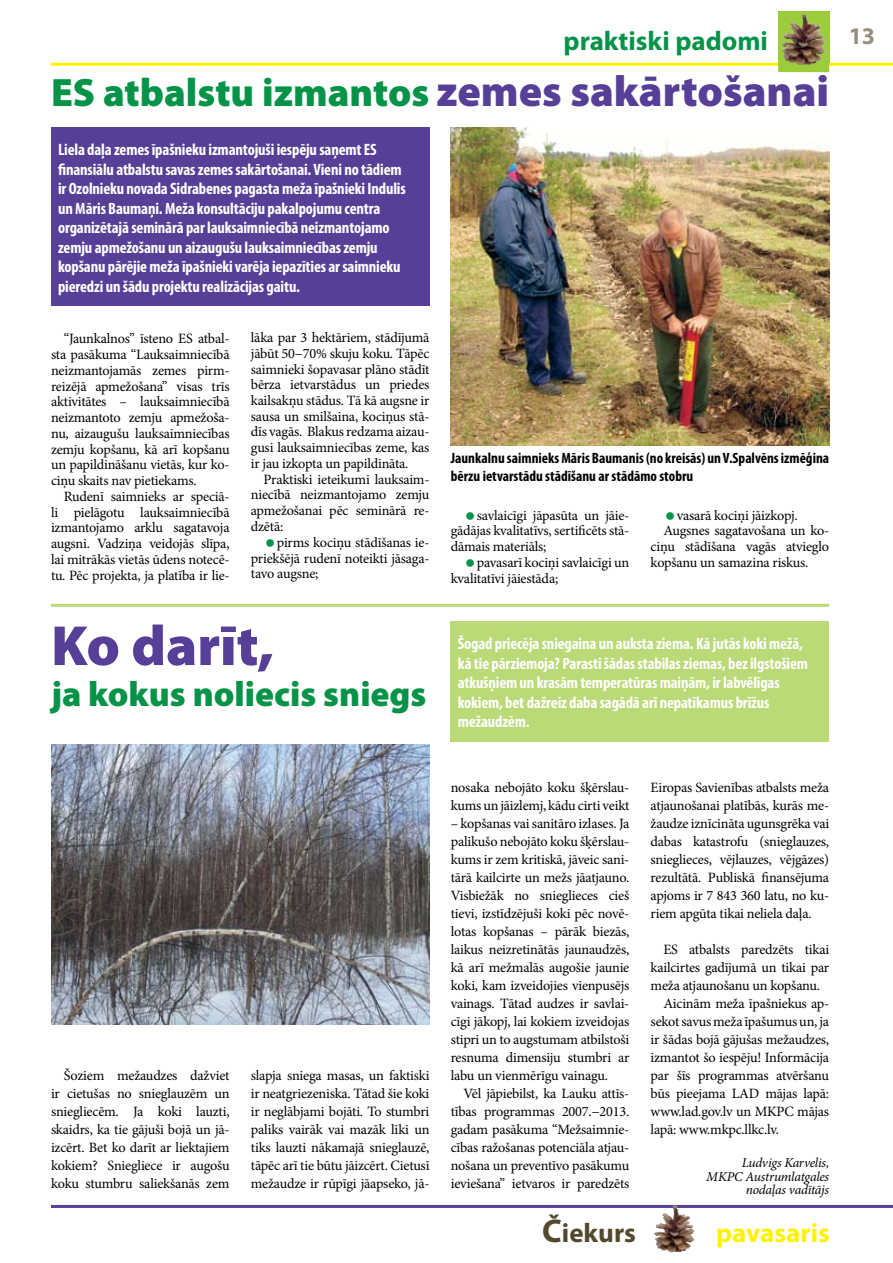
<style>
.page{position:relative;width:893px;height:1263px;background:#fff}
.page>*{position:absolute;margin:0;border:0;box-sizing:border-box;transform-origin:0 0}
.t1{font:900 57px "Myriad Pro";color:#573f98}
.t2{font:900 39.75px "Myriad Pro";color:#049347}
.t3{font:900 35.25px "Myriad Pro";color:#049347}
.t4{font:700 27px "Myriad Pro";color:#049347}
.t5{font:700 27px "Myriad Pro";color:#fff200}
.t6{font:700 27px "Myriad Pro";color:#52482d}
.t7{font:700 24px "Myriad Pro";color:#988e7b}
.t8{font:700 condensed 16.5px/19.5px "Myriad Pro";letter-spacing:-.01em;color:#fff}
.t9{font:700 condensed 15px/17.2px "Myriad Pro";color:#000}
.t10{font:14.25px/18px "Minion Pro";letter-spacing:-.015em;color:#000;text-align:justify}
.t11{font:italic 13.5px/13.5px "Minion Pro";letter-spacing:-.015em;color:#000;text-align:right}
.s1{font-size:43.5px;color:#573f98}
.s2{font-size:33px}
</style>
<div class="page">
<hr style="left:51px;top:1205px;width:842px;height:3px;background:#573f98">
<hr style="left:51px;top:63px;width:842px;height:3px;background:#fff200">
<svg style="left:778px;top:12px;width:51px;height:60px;background:#889342"></svg>
<img style="left:783px;top:14px;width:20px;height:21px">
<img style="left:656px;top:1205px;width:18px;height:27px">
<hr style="left:51px;top:604px;width:778px;height:3px;background:#9ccb3b">
<div style="left:51px;top:127px;width:378px;height:178px;background:#573f98"></div>
<img style="left:451px;top:128px;width:378px;height:317px">
<div style="left:451px;top:621px;width:378px;height:120px;background:#b9da76"></div>
<img style="left:51px;top:744px;width:378px;height:280px">
<h3 class="t4" style="left:564px;top:24px;width:206px">praktiski padomi</h3>
<h2 class="t2" style="left:51px;top:70px;width:780px">ES atbalstu izmantos <span class="s1">zemes sakārtošanai</span></h2>
<p class="t8" style="left:58px;top:140px;width:349px">Liela daļa zemes īpašnieku izmantojuši iespēju saņemt ES finansiālu atbalstu savas zemes sakārtošanai. Vieni no tādiem ir Ozolnieku novada Sidrabenes pagasta meža īpašnieki Indulis un Māris Baumaņi. Meža konsultāciju pakalpojumu centra organizētajā seminārā par lauksaimniecībā neizmantojamo zemju apmežošanu un aizaugušu lauksaimniecības zemju kopšanu pārējie meža īpašnieki varēja iepazīties ar saimnieku pieredzi un šādu projektu realizācijas gaitu.</p>
<p class="t10" style="left:51px;top:331px;width:180px;line-height:15.8px;text-indent:13px">“Jaunkalnos” īsteno ES atbal&shy;sta pasākuma “Lauksaimniecībā neizmantojamās zemes pirm&shy;reizējā apmežošana” visas trīs aktivitātes – lauksaimniecībā neizmantoto zemju apmežoša&shy;nu, aizaugušu lauksaimniecības zemju kopšanu, kā arī kopšanu un papildināšanu vietās, kur ko&shy;ciņu skaits nav pietiekams.</p>
<p class="t10" style="left:51px;top:489px;width:180px;line-height:15.8px;text-indent:13px">Rudenī saimnieks ar speciā&shy;li pielāgotu lauksaimniecībā izmantojamo arklu sagatavoja augsni. Vadziņa veidojās slīpa, lai mitrākās vietās ūdens notecē&shy;tu. Pēc projekta, ja platība ir lie-</p>
<p class="t10" style="left:251px;top:330px;width:180px;line-height:15.8px">lāka par 3 hektāriem, stādījumā jābūt 50−70% skuju koku. Tāpēc saimnieki šopavasar plāno stādīt bērza ietvarstādus un priedes kailsakņu stādus. Tā kā augsne ir sausa un smilšaina, kociņus stā&shy;dīs vagās. Blakus redzama aizau&shy;gusi lauksaimniecības zeme, kas ir jau izkopta un papildināta.</p>
<p class="t10" style="left:251px;top:471px;width:180px;line-height:15.8px;text-indent:13px">Praktiski ieteikumi lauksaim&shy;niecībā neizmantojamo zemju apmežošanai pēc seminārā re&shy;dzētā:</p>
<p class="t10" style="left:251px;top:534px;width:180px;line-height:15.8px;text-indent:26px">pirms kociņu stādīšanas ie&shy;priekšējā rudenī noteikti jāsaga&shy;tavo augsne;</p>
<h1 class="t1" style="left:51px;top:613px;width:225px">Ko darīt,</h1>
<h3 class="t3" style="left:51px;top:674px;width:377px">ja kokus noliecis sniegs</h3>
<p class="t9" style="left:451px;top:449px;width:380px">Jaunkalnu saimnieks Māris Baumanis (no kreisās) un V.Spalvēns izmēģina bērzu ietvarstādu stādīšanu ar stādāmo stobru</p>
<p class="t10" style="left:451px;top:507px;width:180px;line-height:15.8px;text-indent:26px">savlaicīgi jāpasūta un jāie&shy;gādājas kvalitatīvs, sertificēts stā&shy;dāmais materiāls;</p>
<p class="t10" style="left:451px;top:555px;width:180px;line-height:15.8px;text-indent:26px">pavasarī kociņi savlaicīgi un kvalitatīvi jāiestāda;</p>
<p class="t10" style="left:677px;top:506px;width:123px">vasarā kociņi jāizkopj.</p>
<p class="t10" style="left:663px;top:522px;width:167px">Augsnes sagatavošana un ko-</p>
<p class="t10" style="left:651px;top:538px;width:180px">ciņu stādīšana vagās atvieglo</p>
<p class="t10" style="left:651px;top:553px;width:159px">kopšanu un samazina riskus.</p>
<p class="t8" style="left:458px;top:634px;width:352px">Šogad priecēja sniegaina un auksta ziema. Kā jutās koki mežā, kā tie pārziemoja? Parasti šādas stabilas ziemas, bez ilgstošiem atkušņiem un krasām temperatūras maiņām, ir labvēlīgas kokiem, bet dažreiz daba sagādā arī nepatīkamus brīžus mežaudzēm.</p>
<h3 class="t7" style="left:849px;top:21px;width:28px">13</h3>
<p class="t10" style="left:51px;top:1067px;width:180px;text-indent:13px">Šoziem mežaudzes dažviet ir cietušas no snieglauzēm un sniegliecēm. Ja koki lauzti, skaidrs, ka tie gājuši bojā un jā&shy;izcērt. Bet ko darīt ar liektajiem kokiem? Sniegliece ir augošu koku stumbru saliekšanās zem</p>
<p class="t10" style="left:251px;top:1067px;width:180px">slapja sniega masas, un faktiski ir neatgriezeniska. Tātad šie koki ir neglābjami bojāti. To stumbri paliks vairāk vai mazāk līki un tiks lauzti nākamajā snieglauzē, tāpēc arī tie būtu jāizcērt. Cietusī mežaudze ir rūpīgi jāapseko, jā-</p>
<p class="t10" style="left:451px;top:778px;width:180px">nosaka nebojāto koku šķērslau&shy;kums un jāizlemj, kādu cirti veikt</p>
<p class="t10" style="left:451px;top:814px;width:180px">– kopšanas vai sanitāro izlases. Ja palikušo nebojāto koku šķērslau&shy;kums ir zem kritiskā, jāveic sani&shy;tārā kailcirte un mežs jāatjauno.<br>Visbiežāk no snieglieces cieš tievi, izstīdzējuši koki pēc novē&shy;lotas kopšanas – pārāk biezās, laikus neizretinātās jaunaudzēs, kā arī mežmalās augošie jaunie koki, kam izveidojies vienpusējs vainags. Tātad audzes ir savlai&shy;cīgi jākopj, lai kokiem izveidojas stipri un to augstumam atbilstoši resnuma dimensiju stumbri ar labu un vienmērīgu vainagu.</p>
<p class="t10" style="left:451px;top:1084px;width:180px;text-indent:13px">Vēl jāpiebilst, ka Lauku attīs&shy;tības programmas 2007.−2013. gadam pasākuma “Mežsaimnie&shy;cības ražošanas potenciāla atjau&shy;nošana un preventīvo pasākumu ieviešana” ietvaros ir paredzēts</p>
<p class="t10" style="left:651px;top:778px;width:180px">Eiropas Savienības atbalsts meža atjaunošanai platībās, kurās me&shy;žaudze iznīcināta ugunsgrēka vai dabas katastrofu (snieglauzes, snieglieces, vējlauzes, vējgāzes) rezultātā. Publiskā finansējuma apjoms ir 7 843 360 latu, no ku&shy;riem apgūta tikai neliela daļa.</p>
<p class="t10" style="left:663px;top:940px;width:167px">ES atbalsts paredzēts tikai</p>
<p class="t10" style="left:651px;top:958px;width:180px">kailcirtes gadījumā un tikai par</p>
<p class="t10" style="left:651px;top:976px;width:171px">meža atjaunošanu un kopšanu.</p>
<p class="t10" style="left:663px;top:994px;width:167px">Aicinām meža īpašniekus ap-</p>
<p class="t10" style="left:651px;top:1012px;width:180px">sekot savus meža īpašumus un, ja</p>
<p class="t10" style="left:651px;top:1030px;width:180px">ir šādas bojā gājušas mežaudzes,</p>
<p class="t10" style="left:651px;top:1048px;width:180px">izmantot šo iespēju! Informācija</p>
<p class="t10" style="left:651px;top:1066px;width:180px">par šīs programmas atvēršanu</p>
<p class="t10" style="left:651px;top:1084px;width:180px">būs pieejama LAD mājas lapā:</p>
<p class="t10" style="left:651px;top:1102px;width:180px">www.lad.gov.lv un MKPC mājas</p>
<p class="t10" style="left:651px;top:1120px;width:130px">lapā: www.mkpc.llkc.lv.</p>
<p class="t11" style="left:706px;top:1156px;width:124px">Ludvigs Karvelis,<br>MKPC Austrumlatgales nodaļas vadītājs</p>
<h3 class="t6" style="left:542px;top:1215px;width:95px"><span class="s2">Č</span>iekurs</h3>
<h3 class="t5" style="left:716px;top:1215px;width:115px">pavasaris</h3>
</div>
